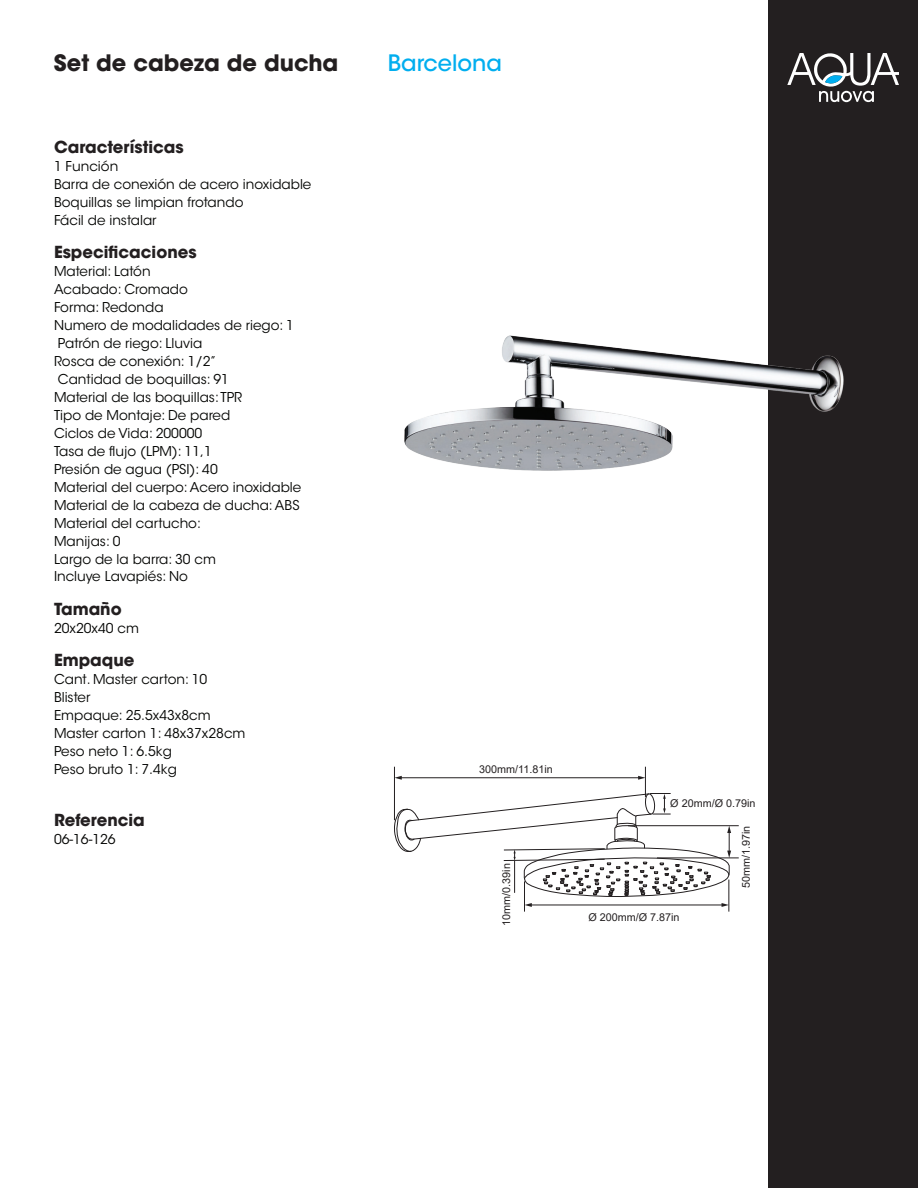
<style>
.page{position:relative;width:918px;height:1188px;background:#fff}
.page>*{position:absolute;margin:0;border:0;box-sizing:border-box;transform-origin:0 0}
.t1{font:700 22.5px "ITC Avant Garde Std";color:#231f20}
.t2{font:500 22.5px "ITC Avant Garde Std";color:#00aeef}
.t3{font:700 16.5px "ITC Avant Garde Std";color:#231f20}
.t4{font:13.5px/18px "ITC Avant Garde Std";color:#040503}
.t5{font:10.8px "Arial";color:#231f20}
</style>
<div class="page">
<div style="left:768px;top:0;width:150px;height:1188px;background:#231f20"></div>
<svg style="left:787px;top:53px;width:112px;height:49px"></svg>
<img style="left:404px;top:335px;width:439px;height:135px">
<hr style="left:394px;top:767px;width:1px;height:53px;background:#231f20">
<hr style="left:645px;top:767px;width:1px;height:30px;background:#231f20">
<hr style="left:524px;top:881px;width:1px;height:31px;background:#231f20">
<hr style="left:729px;top:880px;width:1px;height:32px;background:#231f20">
<hr style="left:400px;top:778px;width:239px;height:1px;background:#231f20">
<svg style="left:395px;top:776px;width:7px;height:4px"></svg>
<svg style="left:638px;top:776px;width:7px;height:4px"></svg>
<hr style="left:530px;top:905px;width:193px;height:1px;background:#231f20">
<svg style="left:525px;top:903px;width:7px;height:4px"></svg>
<svg style="left:722px;top:903px;width:7px;height:4px"></svg>
<hr style="left:628px;top:825px;width:111px;height:1px;background:#231f20">
<svg style="left:394px;top:793px;width:337px;height:104px"></svg>
<hr style="left:657px;top:858px;width:82px;height:1px;background:#231f20">
<h1 class="t1" style="left:54px;top:48px;width:286px">Set de cabeza de ducha</h1>
<h1 class="t2" style="left:388px;top:49px;width:116px">Barcelona</h1>
<p class="t3" style="left:54px;top:136px;width:131px">Características</p>
<p class="t4" style="left:54px;top:157px;width:259px">1 Función<br>Barra de conexión de acero inoxidable<br>Boquillas se limpian frotando<br>Fácil de instalar</p>
<p class="t3" style="left:54px;top:241px;width:144px">Especificaciones</p>
<p class="t4" style="left:54px;top:262px;width:249px">Material: Latón<br>Acabado: Cromado<br>Forma: Redonda<br>Numero de modalidades de riego: 1<br>Patrón de riego: Lluvia<br>Rosca de conexión: 1/2”<br>Cantidad de boquillas: 91<br>Material de las boquillas: TPR<br>Tipo de Montaje: De pared<br>Ciclos de Vida: 200000<br>Tasa de flujo (LPM): 11,1<br>Presión de agua (PSI): 40<br>Material del cuerpo: Acero inoxidable<br>Material de la cabeza de ducha: ABS<br>Material del cartucho:<br>Manijas: 0<br>Largo de la barra: 30 cm<br>Incluye Lavapiés: No</p>
<p class="t3" style="left:54px;top:598px;width:69px">Tamaño</p>
<p class="t4" style="left:54px;top:619px;width:86px">20x20x40 cm</p>
<p class="t3" style="left:54px;top:649px;width:82px">Empaque</p>
<p class="t4" style="left:54px;top:670px;width:193px">Cant. Master carton: 10<br>Blister<br>Empaque: 25.5x43x8cm<br>Master carton 1: 48x37x28cm<br>Peso neto 1: 6.5kg<br>Peso bruto 1: 7.4kg</p>
<p class="t3" style="left:54px;top:810px;width:92px">Referencia</p>
<p class="t4" style="left:54px;top:831px;width:63px">06-16-126</p>
<p class="t5" style="left:479px;top:762px;width:75px">300mm/11.81in</p>
<p class="t5" style="left:499px;top:926px;width:64px;rotate:-90deg">10mm/0.39in</p>
<p class="t5" style="left:670px;top:796px;width:87px">Ø 20mm/Ø 0.79in</p>
<p class="t5" style="left:588px;top:909px;width:93px">Ø 200mm/Ø 7.87in</p>
<p class="t5" style="left:739px;top:888px;width:64px;rotate:-90deg">50mm/1.97in</p>
</div>
